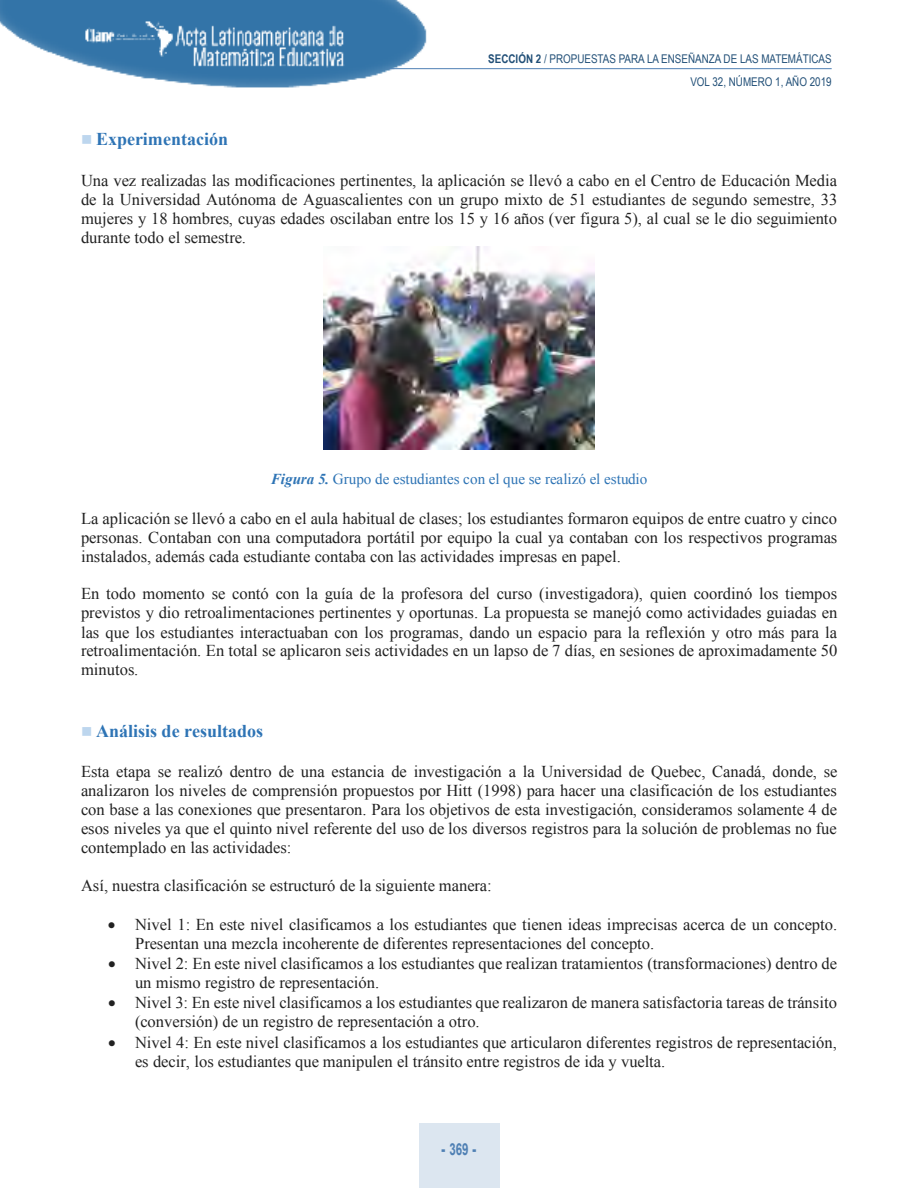
<style>
.page{position:relative;width:918px;height:1188px;background:#fff}
.page>*{position:absolute;margin:0;border:0;box-sizing:border-box;transform-origin:0 0}
.t1{font:700 18px "Times New Roman";color:#2e74b5}
.t2{font:16.5px/19px "Times New Roman";color:#212121;text-align:justify}
.t3{font:700 16.5px "Arial";color:#4f80b4;scale:.7 1}
.t4{font:15.15px "Times New Roman";color:#2e74b5}
.t5{font:12px/23px "Arial Narrow";color:#214f77;text-align:right}
.s1{font-weight:700}
.s2{color:#bdd6ee}
.s3{font-weight:700;font-style:italic}
.s4{font-weight:900}
</style>
<div class="page">
<img style="left:0;top:0;width:435px;height:88px">
<hr style="left:389px;top:68px;width:443px;height:1px;background:#4f80b4">
<div style="left:419px;top:1123px;width:80px;height:65px;background:#dce6f0"></div>
<img style="left:324px;top:246px;width:271px;height:204px">
<p class="t5" style="left:488px;top:47px;width:345px"><span class="s1">SECCIÓN 2</span> / PROPUESTAS PARA LA ENSEÑANZA DE LAS MATEMÁTICAS<br>VOL 32, NÚMERO 1, AÑO 2019</p>
<p class="t1" style="left:81px;top:129px;width:149px"><span class="s2">■</span> Experimentación</p>
<p class="t2" style="left:81px;top:171px;width:758px">Una vez realizadas las modificaciones pertinentes, la aplicación se llevó a cabo en el Centro de Educación Media de la Universidad Autónoma de Aguascalientes con un grupo mixto de 51 estudiantes de segundo semestre, 33 mujeres y 18 hombres, cuyas edades oscilaban entre los 15 y 16 años (ver figura 5), al cual se le dio seguimiento durante todo el semestre.</p>
<p class="t4" style="left:271px;top:471px;width:378px"><span class="s3">Figura 5.</span> Grupo de estudiantes con el que se realizó el estudio</p>
<p class="t2" style="left:81px;top:509px;width:758px">La aplicación se llevó a cabo en el aula habitual de clases; los estudiantes formaron equipos de entre cuatro y cinco personas. Contaban con una computadora portátil por equipo la cual ya contaban con los respectivos programas instalados, además cada estudiante contaba con las actividades impresas en papel.</p>
<p class="t2" style="left:81px;top:584px;width:758px">En todo momento se contó con la guía de la profesora del curso (investigadora), quien coordinó los tiempos previstos y dio retroalimentaciones pertinentes y oportunas. La propuesta se manejó como actividades guiadas en las que los estudiantes interactuaban con los programas, dando un espacio para la reflexión y otro más para la retroalimentación. En total se aplicaron seis actividades en un lapso de 7 días, en sesiones de aproximadamente 50 minutos.</p>
<p class="t1" style="left:81px;top:721px;width:184px"><span class="s2">■</span> Análisis de resultados</p>
<p class="t2" style="left:81px;top:762px;width:758px">Esta etapa se realizó dentro de una estancia de investigación a la Universidad de Quebec, Canadá, donde, se analizaron los niveles de comprensión propuestos por Hitt (1998) para hacer una clasificación de los estudiantes con base a las conexiones que presentaron. Para los objetivos de esta investigación, consideramos solamente 4 de esos niveles ya que el quinto nivel referente del uso de los diversos registros para la solución de problemas no fue contemplado en las actividades:</p>
<p class="t2" style="left:81px;top:876px;width:412px">Así, nuestra clasificación se estructuró de la siguiente manera:</p>
<p class="t2" style="left:135px;top:915px;width:704px;text-indent:-27px">• Nivel 1: En este nivel clasificamos a los estudiantes que tienen ideas imprecisas acerca de un concepto.<br>Presentan una mezcla incoherente de diferentes representaciones del concepto.</p>
<p class="t2" style="left:135px;top:954px;width:704px;text-indent:-27px">• Nivel 2: En este nivel clasificamos a los estudiantes que realizan tratamientos (transformaciones) dentro de un mismo registro de representación.</p>
<p class="t2" style="left:135px;top:993px;width:704px;text-indent:-27px">• Nivel 3: En este nivel clasificamos a los estudiantes que realizaron de manera satisfactoria tareas de tránsito (conversión) de un registro de representación a otro.</p>
<p class="t2" style="left:135px;top:1032px;width:703px;text-indent:-27px">• Nivel 4: En este nivel clasificamos a los estudiantes que articularon diferentes registros de representación, es decir, los estudiantes que manipulen el tránsito entre registros de ida y vuelta.</p>
<p class="t3" style="left:442px;top:1140px;width:51px"><span class="s4">-</span> 369 <span class="s4">-</span></p>
</div>
